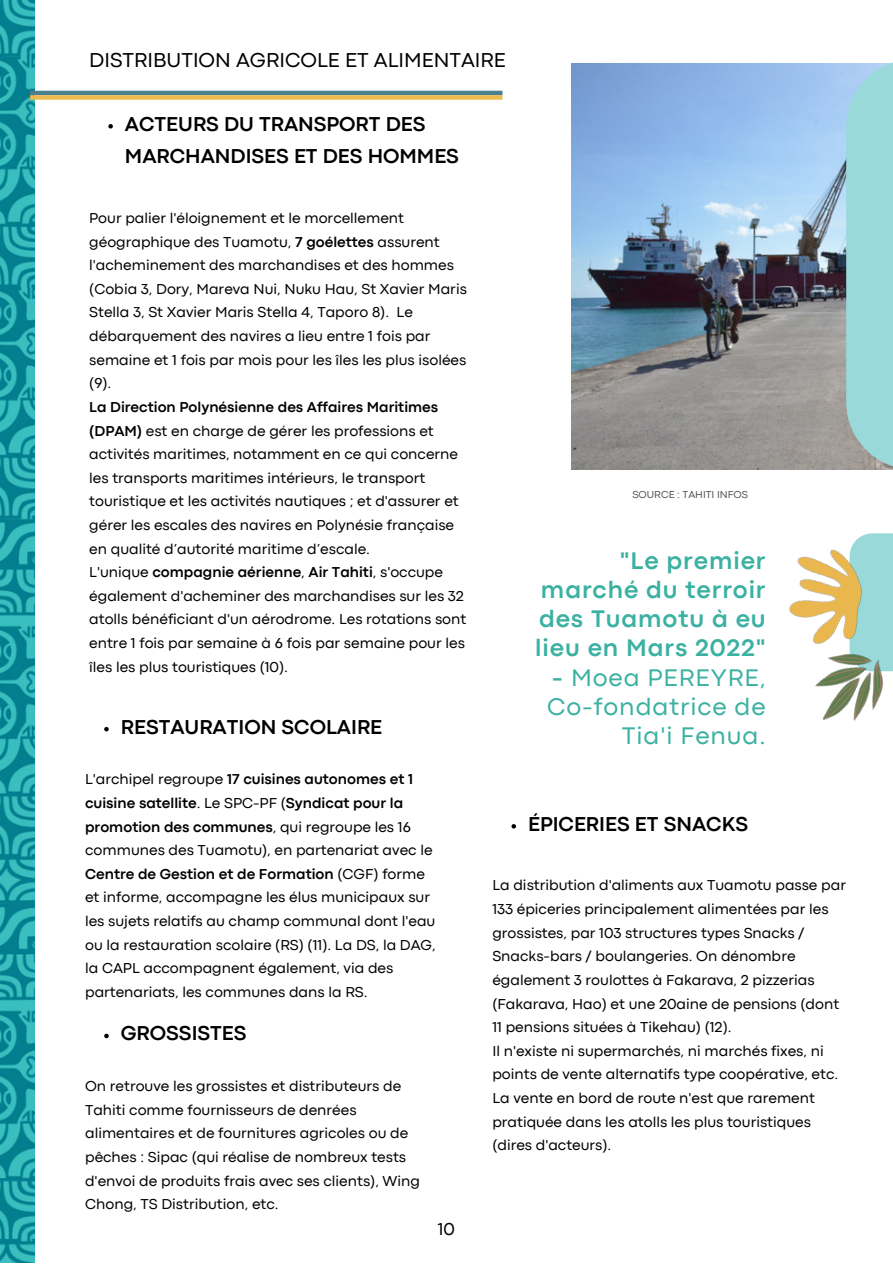
<style>
.page{position:relative;width:893px;height:1264px;background:#fff}
.page>*{position:absolute;margin:0;border:0;box-sizing:border-box;transform-origin:0 0}
.t1{font:700 25.05px/29.2px "Codec Pro";letter-spacing:.035em;color:#3bb1a2;text-align:justify}
.t2{font:25.05px/29.2px "Codec Pro";letter-spacing:.035em;color:#3bb1a2;text-align:right}
.t3{font:700 21px/32.5px "Codec Pro";color:#000}
.t4{font:21px "Codec Pro";color:#000}
.t5{font:18px "Codec Pro";color:#000}
.t6{font:15px/23.5px "Codec Pro";color:#000}
.t7{font:10.5px "Codec Pro";color:#545454}
.s1{font-weight:700}
</style>
<div class="page">
<img style="left:0;top:0;width:35px;height:1262px">
<img style="left:571px;top:64px;width:275px;height:405px">
<div style="left:846px;top:59px;width:46px;height:410px;background:#99d9d9"></div>
<div style="left:849px;top:533px;width:43px;height:138px;background:#99d9d9"></div>
<img style="left:789px;top:533px;width:98px;height:99px">
<svg style="left:108px;top:124px;width:5px;height:4px"></svg>
<svg style="left:104px;top:1033px;width:5px;height:5px"></svg>
<svg style="left:104px;top:727px;width:5px;height:4px"></svg>
<svg style="left:511px;top:824px;width:5px;height:4px"></svg>
<hr style="left:30px;top:91px;width:472px;height:4px;background:#4d808d">
<div style="left:30px;top:95px;width:472px;height:5px;background:#ebb94e"></div>
<img style="left:813px;top:632px;width:79px;height:90px">
<h2 class="t4" style="left:89px;top:53px;width:418px">DISTRIBUTION AGRICOLE ET ALIMENTAIRE</h2>
<h2 class="t3" style="left:125px;top:109px;width:335px">ACTEURS DU TRANSPORT DES<br>MARCHANDISES ET DES HOMMES</h2>
<p class="t6" style="left:89px;top:207px;width:379px">Pour palier l'éloignement et le morcellement géographique des Tuamotu, <span class="s1">7 goélettes</span> assurent l'acheminement des marchandises et des hommes (Cobia 3, Dory, Mareva Nui, Nuku Hau, St Xavier Maris Stella 3, St Xavier Maris Stella 4, Taporo 8). Le débarquement des navires a lieu entre 1 fois par semaine et 1 fois par mois pour les îles les plus isolées (9).</p>
<p class="t6" style="left:89px;top:396px;width:378px"><span class="s1">La Direction Polynésienne des Affaires Maritimes (DPAM)</span> est en charge de gérer les professions et activités maritimes, notamment en ce qui concerne les transports maritimes intérieurs, le transport touristique et les activités nautiques ; et d'assurer et gérer les escales des navires en Polynésie française en qualité d’autorité maritime d’escale.<br>L'unique <span class="s1">compagnie aérienne</span>, <span class="s1">Air Tahiti</span>, s'occupe également d'acheminer des marchandises sur les 32 atolls bénéficiant d'un aérodrome. Les rotations sont entre 1 fois par semaine à 6 fois par semaine pour les îles les plus touristiques (10).</p>
<h2 class="t3" style="left:121px;top:712px;width:263px">RESTAURATION SCOLAIRE</h2>
<p class="t6" style="left:85px;top:768px;width:352px">L'archipel regroupe <span class="s1">17 cuisines autonomes et 1 cuisine satellite</span>. Le SPC-PF (<span class="s1">Syndicat pour la promotion des communes</span>, qui regroupe les 16 communes des Tuamotu), en partenariat avec le <span class="s1">Centre de Gestion et de Formation</span> (CGF) forme et informe, accompagne les élus municipaux sur les sujets relatifs au champ communal dont l'eau ou la restauration scolaire (RS) (11). La DS, la DAG, la CAPL accompagnent également, via des partenariats, les communes dans la RS.</p>
<h2 class="t3" style="left:121px;top:1018px;width:127px">GROSSISTES</h2>
<p class="t6" style="left:85px;top:1075px;width:336px">On retrouve les grossistes et distributeurs de Tahiti comme fournisseurs de denrées alimentaires et de fournitures agricoles ou de pêches : Sipac (qui réalise de nombreux tests d'envoi de produits frais avec ses clients), Wing Chong, TS Distribution, etc.</p>
<p class="t5" style="left:437px;top:1222px;width:19px">10</p>
<p class="t7" style="left:632px;top:490px;width:117px">SOURCE : TAHITI INFOS</p>
<h1 class="t1" style="left:535px;top:547px;width:232px;text-indent:85px">"Le premier marché du terroir des Tuamotu à eu lieu en Mars 2022"</h1>
<h1 class="t2" style="left:547px;top:664px;width:220px"><span class="s1">-</span> Moea PEREYRE,<br>Co-fondatrice de<br>Tia'i Fenua.</h1>
<h2 class="t3" style="left:528px;top:809px;width:221px">ÉPICERIES ET SNACKS</h2>
<p class="t6" style="left:492px;top:874px;width:355px">La distribution d'aliments aux Tuamotu passe par 133 épiceries principalement alimentées par les grossistes, par 103 structures types Snacks / Snacks-bars / boulangeries. On dénombre également 3 roulottes à Fakarava, 2 pizzerias (Fakarava, Hao) et une 20aine de pensions (dont 11 pensions situées à Tikehau) (12).<br>Il n'existe ni supermarchés, ni marchés fixes, ni points de vente alternatifs type coopérative, etc.<br>La vente en bord de route n'est que rarement pratiquée dans les atolls les plus touristiques (dires d'acteurs).</p>
</div>
